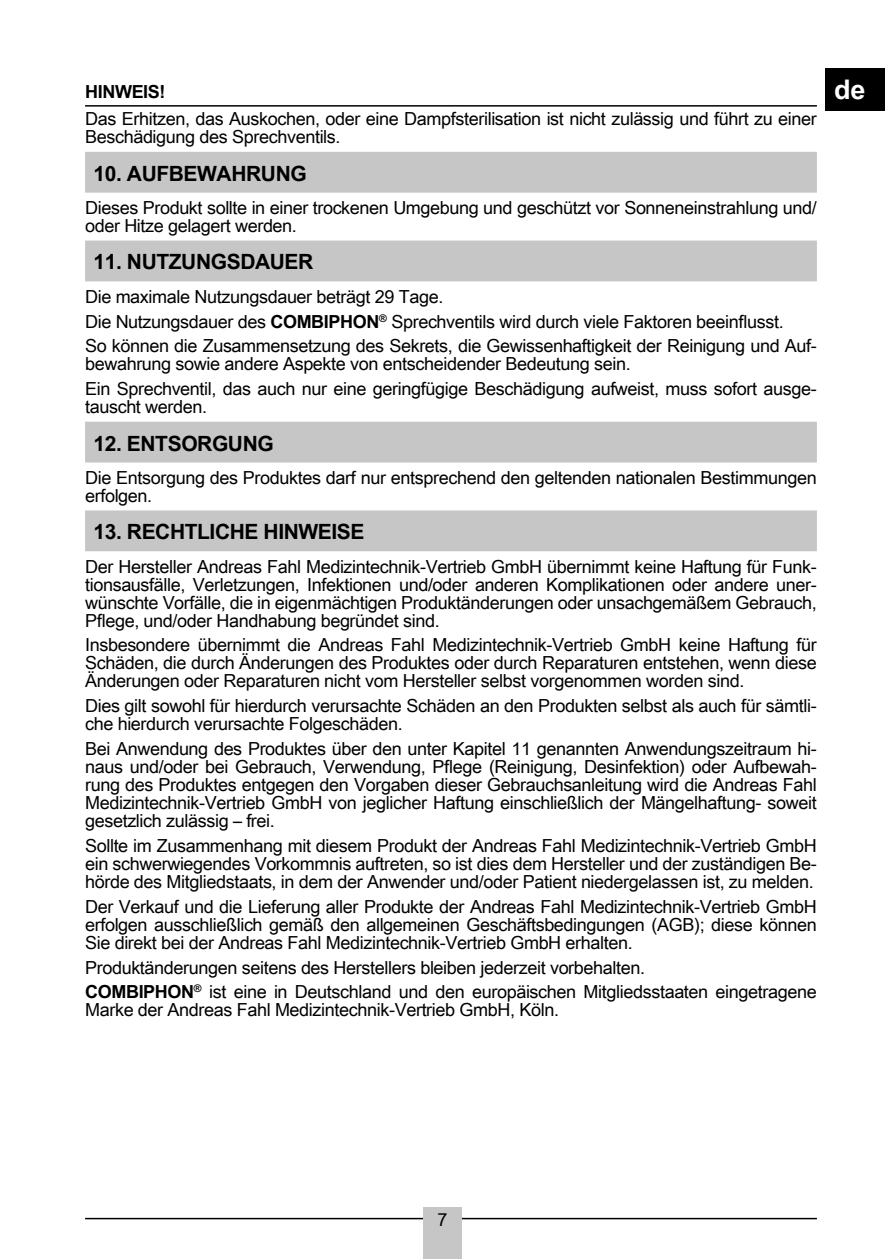
<style>
.page{position:relative;width:885px;height:1259px;background:#fff}
.page>*{position:absolute;margin:0;border:0;box-sizing:border-box;transform-origin:0 0}
.t1{font:700 27px "Arial Unicode MS";color:#fff}
.t2{font:700 21px "Arial Unicode MS";letter-spacing:-.02em;color:#000}
.t3{font:18px/18px "Arial Unicode MS";letter-spacing:-.02em;color:#000}
.t4{font:700 18px "Arial Unicode MS";letter-spacing:-.02em;color:#000}
.s1{font-weight:700}
</style>
<div class="page">
<hr style="left:85px;top:1217px;width:731px;height:2px;background:#000">
<div style="left:423px;top:1207px;width:38px;height:52px;background:#c6c6c6"></div>
<div style="left:825px;top:68px;width:59px;height:43px;background:#000"></div>
<svg style="left:85px;top:152px;width:731px;height:399px"></svg>
<hr style="left:85px;top:105px;width:731px;height:2px;background:#000">
<p class="t4" style="left:85px;top:78px;width:82px">HINWEIS!</p>
<h1 class="t1" style="left:833px;top:70px;width:33px">de</h1>
<p class="t3" style="left:85px;top:110px;width:733px">Das Erhitzen, das Auskochen, oder eine Dampfsterilisation ist nicht zulässig und führt zu einer<br>Beschädigung des Sprechventils.</p>
<p class="t2" style="left:94px;top:158px;width:215px">10. AUFBEWAHRUNG</p>
<p class="t3" style="left:85px;top:198px;width:733px">Dieses Produkt sollte in einer trockenen Umgebung und geschützt vor Sonneneinstrahlung und/ oder Hitze gelagert werden.</p>
<p class="t2" style="left:94px;top:247px;width:221px">11. NUTZUNGSDAUER</p>
<p class="t3" style="left:85px;top:284px;width:733px;line-height:24.9px">Die maximale Nutzungsdauer beträgt 29 Tage.<br>Die Nutzungsdauer des <span class="s1">COMBIPHON</span><sup>®</sup> Sprechventils wird durch viele Faktoren beeinflusst.<br>So können die Zusammensetzung des Sekrets, die Gewissenhaftigkeit der Reinigung und Auf-</p>
<p class="t3" style="left:85px;top:351px;width:733px;line-height:24.9px">bewahrung sowie andere Aspekte von entscheidender Bedeutung sein.<br>Ein Sprechventil, das auch nur eine geringfügige Beschädigung aufweist, muss sofort ausge-</p>
<p class="t3" style="left:85px;top:397px;width:124px">tauscht werden.</p>
<p class="t2" style="left:94px;top:428px;width:182px">12. ENTSORGUNG</p>
<p class="t3" style="left:85px;top:468px;width:733px">Die Entsorgung des Produktes darf nur entsprechend den geltenden nationalen Bestimmungen erfolgen.</p>
<p class="t2" style="left:94px;top:516px;width:272px">13. RECHTLICHE HINWEISE</p>
<p class="t3" style="left:85px;top:557px;width:733px;text-align:justify">Der Hersteller Andreas Fahl Medizintechnik-Vertrieb GmbH übernimmt keine Haftung für Funk&shy;tionsausfälle, Verletzungen, Infektionen und/oder anderen Komplikationen oder andere uner&shy;wünschte Vorfälle, die in eigenmächtigen Produktänderungen oder unsachgemäßem Gebrauch, Pflege, und/oder Handhabung begründet sind.</p>
<p class="t3" style="left:85px;top:636px;width:733px;text-align:justify">Insbesondere übernimmt die Andreas Fahl Medizintechnik-Vertrieb GmbH keine Haftung für Schäden, die durch Änderungen des Produktes oder durch Reparaturen entstehen, wenn diese Änderungen oder Reparaturen nicht vom Hersteller selbst vorgenommen worden sind.</p>
<p class="t3" style="left:85px;top:696px;width:733px">Dies gilt sowohl für hierdurch verursachte Schäden an den Produkten selbst als auch für sämtli&shy;che hierdurch verursachte Folgeschäden.</p>
<p class="t3" style="left:85px;top:739px;width:733px;text-align:justify">Bei Anwendung des Produktes über den unter Kapitel 11 genannten Anwendungszeitraum hi&shy;naus und/oder bei Gebrauch, Verwendung, Pflege (Reinigung, Desinfektion) oder Aufbewah&shy;rung des Produktes entgegen den Vorgaben dieser Gebrauchsanleitung wird die Andreas Fahl Medizintechnik-Vertrieb GmbH von jeglicher Haftung einschließlich der Mängelhaftung- soweit gesetzlich zulässig – frei.</p>
<p class="t3" style="left:85px;top:836px;width:733px;text-align:justify">Sollte im Zusammenhang mit diesem Produkt der Andreas Fahl Medizintechnik-Vertrieb GmbH ein schwerwiegendes Vorkommnis auftreten, so ist dies dem Hersteller und der zuständigen Be&shy;hörde des Mitgliedstaats, in dem der Anwender und/oder Patient niedergelassen ist, zu melden.</p>
<p class="t3" style="left:85px;top:897px;width:733px;text-align:justify">Der Verkauf und die Lieferung aller Produkte der Andreas Fahl Medizintechnik-Vertrieb GmbH erfolgen ausschließlich gemäß den allgemeinen Geschäftsbedingungen (AGB); diese können Sie direkt bei der Andreas Fahl Medizintechnik-Vertrieb GmbH erhalten.</p>
<p class="t3" style="left:85px;top:954px;width:733px;line-height:24.9px">Produktänderungen seitens des Herstellers bleiben jederzeit vorbehalten.<br><span class="s1">COMBIPHON</span><sup>®</sup> ist eine in Deutschland und den europäischen Mitgliedsstaaten eingetragene</p>
<p class="t3" style="left:85px;top:1000px;width:475px">Marke der Andreas Fahl Medizintechnik-Vertrieb GmbH, Köln.</p>
<p class="t3" style="left:437px;top:1210px;width:12px">7</p>
</div>
